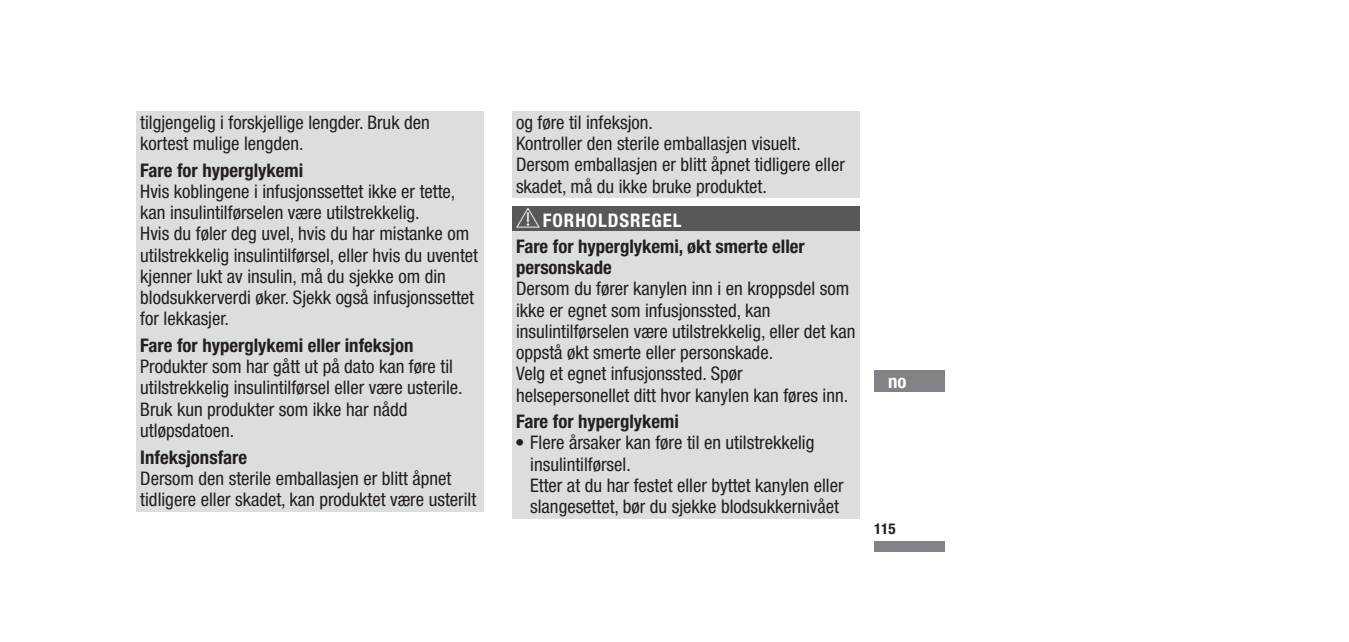
<style>
.page{position:relative;width:1349px;height:642px;background:#fff}
.page>*{position:absolute;margin:0;border:0;box-sizing:border-box;transform-origin:0 0}
.t1{font:condensed 18.75px/21.2px "Helvetica Neue LTW1 G";color:#231f20}
.t2{font:700 condensed 18.75px/21.2px "Helvetica Neue LTW1 G";color:#231f20}
.t3{font:700 condensed 18.75px "Helvetica Neue LTW1 G";letter-spacing:.05em;color:#fff}
.t4{font:700 condensed 15px "Helvetica Neue LTW1 G";color:#231f20}
</style>
<div class="page">
<div style="left:874px;top:541px;width:71px;height:10px;background:#808285"></div>
<div style="left:874px;top:371px;width:71px;height:21px;background:#808285"></div>
<div style="left:137px;top:111px;width:347px;height:44px;background:#dcdddf"></div>
<div style="left:137px;top:154px;width:347px;height:35px;background:#dcdddf"></div>
<div style="left:137px;top:180px;width:347px;height:45px;background:#dcdddf"></div>
<div style="left:137px;top:223px;width:347px;height:108px;background:#dcdddf"></div>
<div style="left:137px;top:330px;width:347px;height:34px;background:#dcdddf"></div>
<div style="left:137px;top:356px;width:347px;height:44px;background:#dcdddf"></div>
<div style="left:137px;top:398px;width:347px;height:44px;background:#dcdddf"></div>
<div style="left:137px;top:441px;width:347px;height:35px;background:#dcdddf"></div>
<div style="left:137px;top:467px;width:347px;height:44px;background:#dcdddf"></div>
<div style="left:512px;top:111px;width:348px;height:23px;background:#dcdddf"></div>
<div style="left:512px;top:132px;width:348px;height:66px;background:#dcdddf"></div>
<div style="left:512px;top:206px;width:348px;height:33px;background:#57585a"></div>
<div style="left:512px;top:231px;width:348px;height:56px;background:#dcdddf"></div>
<div style="left:512px;top:278px;width:348px;height:86px;background:#dcdddf"></div>
<div style="left:512px;top:363px;width:348px;height:44px;background:#dcdddf"></div>
<div style="left:512px;top:406px;width:348px;height:35px;background:#dcdddf"></div>
<div style="left:512px;top:427px;width:348px;height:53px;background:#dcdddf"></div>
<div style="left:512px;top:474px;width:348px;height:44px;background:#dcdddf"></div>
<p class="t1" style="left:140px;top:112px;width:291px">tilgjengelig i forskjellige lengder. Bruk den kortest mulige lengden.</p>
<p class="t2" style="left:140px;top:159px;width:164px">Fare for hyperglykemi</p>
<p class="t1" style="left:140px;top:181px;width:339px">Hvis koblingene i infusjonssettet ikke er tette, kan insulintilførselen være utilstrekkelig.<br>Hvis du føler deg uvel, hvis du har mistanke om utilstrekkelig insulintilførsel, eller hvis du uventet kjenner lukt av insulin, må du sjekke om din blodsukkerverdi øker. Sjekk også infusjonssettet for lekkasjer.</p>
<p class="t2" style="left:140px;top:335px;width:275px">Fare for hyperglykemi eller infeksjon</p>
<p class="t1" style="left:140px;top:356px;width:324px">Produkter som har gått ut på dato kan føre til utilstrekkelig insulintilførsel eller være usterile.<br>Bruk kun produkter som ikke har nådd utløpsdatoen.</p>
<p class="t2" style="left:140px;top:446px;width:108px">Infeksjonsfare</p>
<p class="t1" style="left:140px;top:468px;width:337px">Dersom den sterile emballasjen er blitt åpnet tidligere eller skadet, kan produktet være usterilt</p>
<p class="t1" style="left:516px;top:112px;width:330px">og føre til infeksjon.<br>Kontroller den sterile emballasjen visuelt.<br>Dersom emballasjen er blitt åpnet tidligere eller skadet, må du ikke bruke produktet.</p>
<p class="t3" style="left:543px;top:209px;width:140px">FORHOLDSREGEL</p>
<p class="t2" style="left:516px;top:236px;width:290px">Fare for hyperglykemi, økt smerte eller personskade</p>
<p class="t1" style="left:516px;top:278px;width:341px">Dersom du fører kanylen inn i en kroppsdel som ikke er egnet som infusjonssted, kan insulintilførselen være utilstrekkelig, eller det kan oppstå økt smerte eller personskade.<br>Velg et egnet infusjonssted. Spør helsepersonellet ditt hvor kanylen kan føres inn.</p>
<p class="t2" style="left:516px;top:411px;width:164px">Fare for hyperglykemi</p>
<p class="t1" style="left:530px;top:432px;width:315px;text-indent:-15px">• Flere årsaker kan føre til en utilstrekkelig insulintilførsel.<br>Etter at du har festet eller byttet kanylen eller slangesettet, bør du sjekke blodsukkernivået</p>
<p class="t3" style="left:888px;top:370px;width:20px">no</p>
<p class="t4" style="left:874px;top:519px;width:23px">115</p>
</div>
